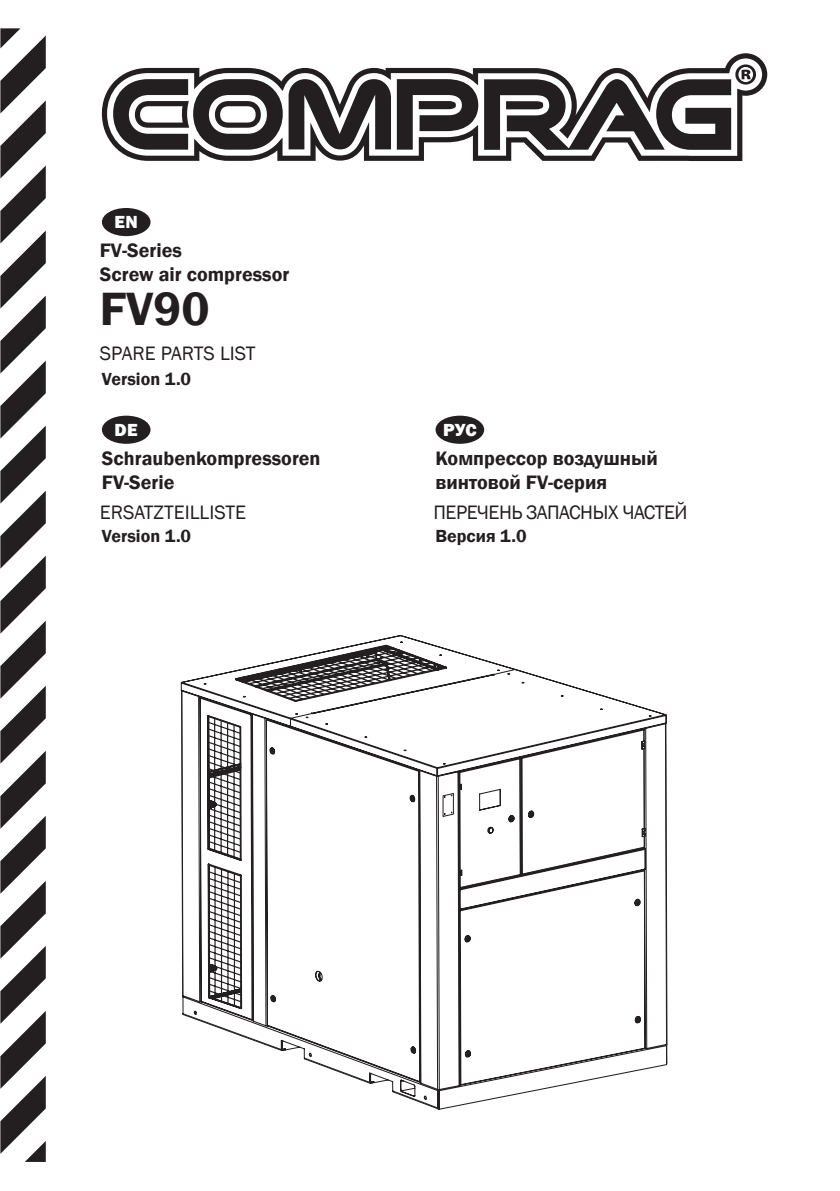
<style>
.page{position:relative;width:840px;height:1191px;background:#fff}
.page>*{position:absolute;margin:0;border:0;box-sizing:border-box;transform-origin:0 0}
.t1{font:600 48px "Franklin Gothic";color:#231f20}
.t2{font:600 20px/24px "Franklin Gothic";color:#231f20}
.t3{font:20px "Franklin Gothic";color:#231f20}
.t4{font:20px "Franklin Gothic";letter-spacing:-.025em;color:#231f20}
.t5{font:600 18px "Franklin Gothic";color:#231f20}
.t6{font:800 18px "Franklin Gothic";letter-spacing:.025em;color:#fff}
</style>
<div class="page">
<svg style="left:0;top:28px;width:46px;height:1133px"></svg>
<svg style="left:102px;top:53px;width:664px;height:108px"></svg>
<div style="left:102px;top:208px;width:48px;height:28px;background:#231f20;border-radius:50%"></div>
<div style="left:102px;top:416px;width:48px;height:28px;background:#231f20;border-radius:50%"></div>
<div style="left:435px;top:416px;width:49px;height:28px;background:#231f20;border-radius:50%"></div>
<svg style="left:180px;top:689px;width:487px;height:421px"></svg>
<svg style="left:442px;top:792px;width:12px;height:25px"></svg>
<svg style="left:206px;top:714px;width:37px;height:296px"></svg>
<svg style="left:233px;top:643px;width:215px;height:60px"></svg>
<p class="t6" style="left:114px;top:210px;width:25px">EN</p>
<p class="t2" style="left:100px;top:238px;width:191px">FV-Series<br>Screw air compressor</p>
<h1 class="t1" style="left:100px;top:280px;width:111px">FV90</h1>
<p class="t3" style="left:100px;top:341px;width:157px">SPARE PARTS LIST</p>
<p class="t5" style="left:102px;top:367px;width:91px">Version 1.0</p>
<p class="t6" style="left:115px;top:418px;width:25px">DE</p>
<p class="t2" style="left:102px;top:446px;width:220px">Schraubenkompressoren<br>FV-Serie</p>
<p class="t3" style="left:100px;top:499px;width:147px">ERSATZTEILLISTE</p>
<p class="t5" style="left:102px;top:525px;width:91px">Version 1.0</p>
<p class="t6" style="left:443px;top:418px;width:35px">РУС</p>
<p class="t2" style="left:435px;top:446px;width:224px">Компрессор воздушный винтовой FV-серия</p>
<p class="t4" style="left:433px;top:499px;width:255px">ПЕРЕЧЕНЬ ЗАПАСНЫХ ЧАСТЕЙ</p>
<p class="t5" style="left:435px;top:525px;width:93px">Версия 1.0</p>
</div>
